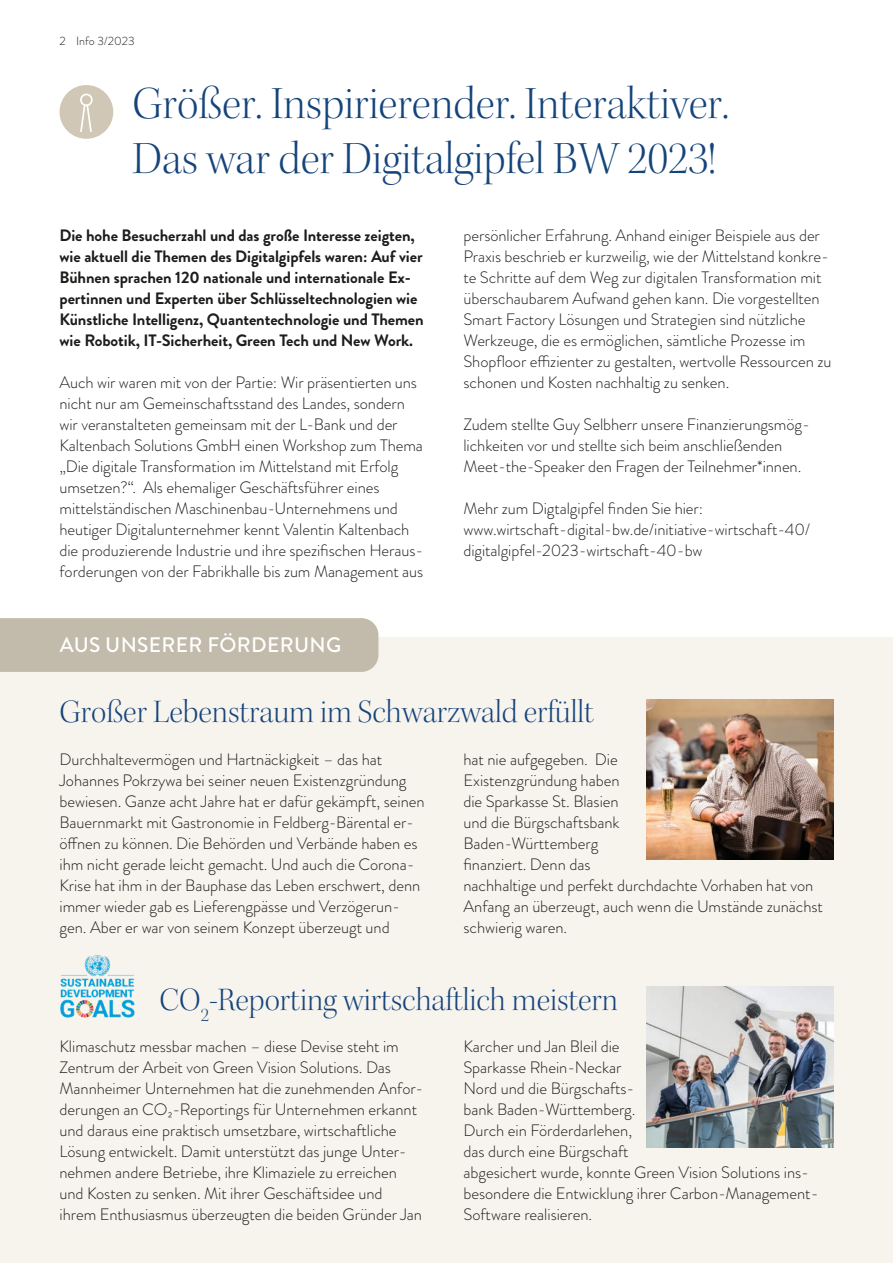
<style>
.page{position:relative;width:893px;height:1263px;background:#fff}
.page>*{position:absolute;margin:0;border:0;box-sizing:border-box;transform-origin:0 0}
.t1{font:46.5px/55.8px "Kepler Std Light Disp";color:#15447b}
.t2{font:33px "Kepler Std Light Disp";color:#15447b}
.t3{font:500 21px "Brandon Grotesque";letter-spacing:.015em;color:#fff}
.t4{font:300 16.5px/21px "Brandon Grotesque";letter-spacing:-.005em;color:#1d1d1b}
.t5{font:700 16.5px/21px "Brandon Grotesque";letter-spacing:-.005em;color:#1d1d1b}
.t6{font:300 12px "Brandon Grotesque";color:#1d1d1b}
</style>
<div class="page">
<div style="left:0;top:638px;width:893px;height:625px;background:#f7f3ed"></div>
<div style="left:0;top:618px;width:378px;height:54px;background:#c2baaa"></div>
<img style="left:646px;top:987px;width:187px;height:160px">
<div style="left:60px;top:85px;width:53px;height:54px;background:#d0c7b6;border-radius:50%"></div>
<div style="left:80px;top:94px;width:13px;height:12px;border:2px solid #fff;border-radius:50%"></div>
<svg style="left:80px;top:103px;width:12px;height:29px"></svg>
<img style="left:646px;top:699px;width:187px;height:160px">
<img style="left:60px;top:955px;width:75px;height:63px">
<p class="t6" style="left:60px;top:32px;width:77px">2 Info 3/2023</p>
<h1 class="t1" style="left:132px;top:76px;width:598px">Größer. Inspirierender. Interaktiver.<br>Das war der Digitalgipfel BW 2023!</h1>
<p class="t5" style="left:60px;top:225px;width:366px">Die hohe Besucherzahl und das große Interesse zeigten, wie aktuell die Themen des Digitalgipfels waren: Auf vier Bühnen sprachen 120 nationale und internationale Ex&shy;pertinnen und Experten über Schlüsseltechnologien wie Künstliche Intelligenz, Quantentechnologie und Themen wie Robotik, IT-Sicherheit, Green Tech und New Work.</p>
<p class="t4" style="left:60px;top:372px;width:365px">Auch wir waren mit von der Partie: Wir präsentierten uns nicht nur am Gemeinschaftsstand des Landes, sondern wir veranstalteten gemeinsam mit der L-Bank und der Kaltenbach Solutions GmbH einen Workshop zum Thema „Die digitale Transformation im Mittelstand mit Erfolg umsetzen?“. Als ehemaliger Geschäftsführer eines mittelständischen Maschinenbau-Unternehmens und heutiger Digitalunternehmer kennt Valentin Kaltenbach die produzierende Industrie und ihre spezifischen Heraus&shy;forderungen von der Fabrikhalle bis zum Management aus</p>
<p class="t3" style="left:60px;top:630px;width:283px">AUS UNSERER FÖRDERUNG</p>
<p class="t4" style="left:463px;top:225px;width:369px">persönlicher Erfahrung. Anhand einiger Beispiele aus der Praxis beschrieb er kurzweilig, wie der Mittelstand konkre&shy;te Schritte auf dem Weg zur digitalen Transformation mit überschaubarem Aufwand gehen kann. Die vorgestellten Smart Factory Lösungen und Strategien sind nützliche Werkzeuge, die es ermöglichen, sämtliche Prozesse im Shopfloor effizienter zu gestalten, wertvolle Ressourcen zu schonen und Kosten nachhaltig zu senken.</p>
<p class="t4" style="left:463px;top:414px;width:348px">Zudem stellte Guy Selbherr unsere Finanzierungsmög&shy;lichkeiten vor und stellte sich beim anschließenden<br>Meet-the-Speaker den Fragen der Teilnehmer*innen.</p>
<p class="t4" style="left:463px;top:498px;width:348px">Mehr zum Digtalgipfel finden Sie hier: www.wirtschaft-digital-bw.de/initiative-wirtschaft-40/ digitalgipfel-2023-wirtschaft-40-bw</p>
<h2 class="t2" style="left:60px;top:693px;width:536px">Großer Lebenstraum im Schwarzwald erfüllt</h2>
<p class="t4" style="left:60px;top:748px;width:367px">Durchhaltevermögen und Hartnäckigkeit – das hat Johannes Pokrzywa bei seiner neuen Existenzgründung bewiesen. Ganze acht Jahre hat er dafür gekämpft, seinen Bauernmarkt mit Gastronomie in Feldberg-Bärental er&shy;öffnen zu können. Die Behörden und Verbände haben es ihm nicht gerade leicht gemacht. Und auch die Corona-Krise hat ihm in der Bauphase das Leben erschwert, denn immer wieder gab es Lieferengpässe und Verzögerun&shy;gen. Aber er war von seinem Konzept überzeugt und</p>
<p class="t4" style="left:463px;top:748px;width:361px">hat nie aufgegeben. Die<br>Existenzgründung haben<br>die Sparkasse St. Blasien<br>und die Bürgschaftsbank<br>Baden-Württemberg<br>finanziert. Denn das<br>nachhaltige und perfekt durchdachte Vorhaben hat von<br>Anfang an überzeugt, auch wenn die Umstände zunächst schwierig waren.</p>
<h2 class="t2" style="left:159px;top:981px;width:460px">CO<sub>2</sub>-Reporting wirtschaftlich meistern</h2>
<p class="t4" style="left:60px;top:1036px;width:365px">Klimaschutz messbar machen – diese Devise steht im Zentrum der Arbeit von Green Vision Solutions. Das Mannheimer Unternehmen hat die zunehmenden Anfor&shy;derungen an CO₂-Reportings für Unternehmen erkannt und daraus eine praktisch umsetzbare, wirtschaftliche Lösung entwickelt. Damit unterstützt das junge Unter&shy;nehmen andere Betriebe, ihre Klimaziele zu erreichen und Kosten zu senken. Mit ihrer Geschäftsidee und<br>ihrem Enthusiasmus überzeugten die beiden Gründer Jan</p>
<p class="t4" style="left:463px;top:1036px;width:357px">Karcher und Jan Bleil die<br>Sparkasse Rhein-Neckar<br>Nord und die Bürgschafts-<br>bank Baden-Württemberg.<br>Durch ein Förderdarlehen,<br>das durch eine Bürgschaft<br>abgesichert wurde, konnte Green Vision Solutions ins&shy;besondere die Entwicklung ihrer Carbon-Management-<br>Software realisieren.</p>
</div>
